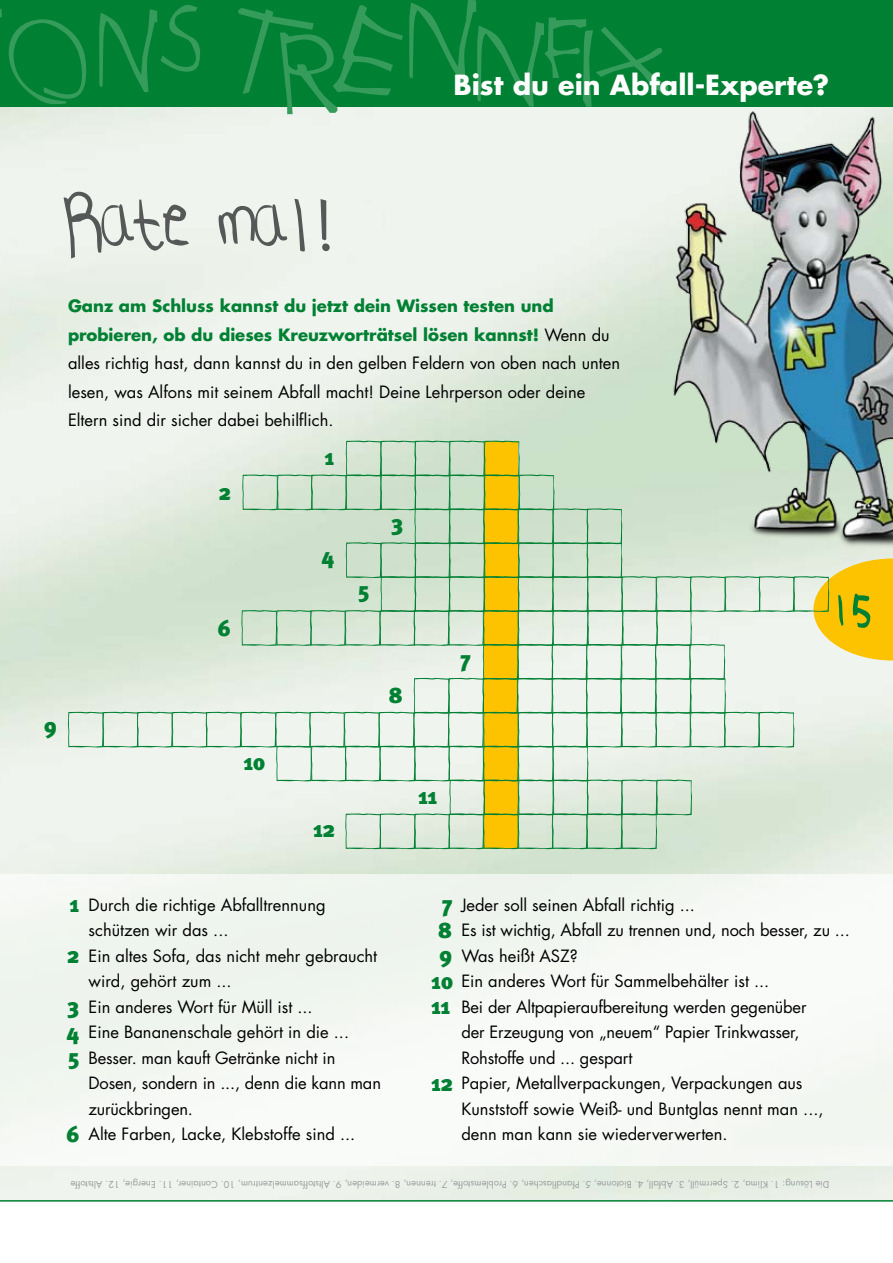
<style>
.page{position:relative;width:893px;height:1263px;background:#fff}
.page>*{position:absolute;margin:0;border:0;box-sizing:border-box;transform-origin:0 0}
.t1{font:67.5px "Childs Play Age Eight";letter-spacing:-.06em;color:#565757}
.t2{font:54px "Childs Play Age Eight";color:#008033}
.t3{font:700 27px "Futura";color:#fff}
.t4{font:900 22.5px "Meta Plus";color:#008033}
.t5{font:16.5px/28.5px "Futura";color:#000}
.t6{font:9.3px "Futura";color:#9b9d9e}
.s1{font-weight:700;color:#008033}
.s2{font-family:"Meta Plus";font-weight:900;font-size:22.5px;color:#008033}
</style>
<div class="page">
<img style="left:0;top:106px;width:893px;height:1094px">
<div style="left:0;top:0;width:893px;height:106px;background:#008033"></div>
<svg style="left:409px;top:0;width:254px;height:107px"></svg>
<svg style="left:238px;top:5px;width:165px;height:109px"></svg>
<svg style="left:0;top:9px;width:2px;height:9px"></svg>
<svg style="left:9px;top:19px;width:77px;height:85px"></svg>
<svg style="left:99px;top:5px;width:101px;height:87px"></svg>
<img style="left:626px;top:83px;width:267px;height:358px">
<div style="left:0;top:874px;width:893px;height:292px;background:#f5f8f4"></div>
<svg style="left:68px;top:441px;width:825px;height:408px;background:#d6e1c8"></svg>
<hr style="left:0;top:1200px;width:893px;height:1px;background:#008033">
<h1 class="t1" style="left:62px;top:191px;width:280px">Rate mal!</h1>
<h3 class="t3" style="left:453px;top:66px;width:377px">Bist du ein Abfall-Experte?</h3>
<p class="t5" style="left:68px;top:292px;width:554px"><span class="s1">Ganz am Schluss kannst du jetzt dein Wissen testen und probieren, ob du dieses Kreuzworträtsel lösen kannst!</span> Wenn du alles richtig hast, dann kannst du in den gelben Feldern von oben nach unten lesen, was Alfons mit seinem Abfall macht! Deine Lehrperson oder deine Eltern sind dir sicher dabei behilflich.</p>
<h3 class="t4" style="left:44px;top:713px;width:14px">9</h3>
<h3 class="t4" style="left:219px;top:479px;width:13px">2</h3>
<h3 class="t4" style="left:218px;top:615px;width:14px">6</h3>
<h3 class="t4" style="left:244px;top:749px;width:23px">10</h3>
<h3 class="t4" style="left:325px;top:444px;width:11px">1</h3>
<h3 class="t4" style="left:321px;top:543px;width:14px">4</h3>
<h3 class="t4" style="left:358px;top:577px;width:12px">5</h3>
<h3 class="t4" style="left:391px;top:510px;width:13px">3</h3>
<h3 class="t4" style="left:389px;top:682px;width:15px">8</h3>
<h3 class="t4" style="left:461px;top:646px;width:11px">7</h3>
<h3 class="t4" style="left:313px;top:816px;width:23px">12</h3>
<h3 class="t4" style="left:418px;top:783px;width:20px">11</h3>
<h2 class="t2" style="left:829px;top:584px;width:46px">15</h2>
<p class="t5" style="left:70px;top:890px;width:257px"><span class="s2">1</span> Durch die richtige Abfalltrennung</p>
<p class="t5" style="left:89px;top:915px;width:141px">schützen wir das ...</p>
<p class="t5" style="left:67px;top:941px;width:312px"><span class="s2">2</span> Ein altes Sofa, das nicht mehr gebraucht</p>
<p class="t5" style="left:89px;top:966px;width:145px">wird, gehört zum ...</p>
<p class="t5" style="left:68px;top:992px;width:247px"><span class="s2">3</span> Ein anderes Wort für Müll ist ...</p>
<p class="t5" style="left:66px;top:1017px;width:284px"><span class="s2">4</span> Eine Bananenschale gehört in die ...</p>
<p class="t5" style="left:68px;top:1043px;width:269px"><span class="s2">5</span> Besser. man kauft Getränke nicht in</p>
<p class="t5" style="left:89px;top:1068px;width:294px">Dosen, sondern in ..., denn die kann man</p>
<p class="t5" style="left:89px;top:1094px;width:106px">zurückbringen.</p>
<p class="t5" style="left:66px;top:1119px;width:290px"><span class="s2">6</span> Alte Farben, Lacke, Klebstoffe sind ...</p>
<p class="t5" style="left:442px;top:890px;width:254px"><span class="s2">7</span> Jeder soll seinen Abfall richtig ...</p>
<p class="t5" style="left:438px;top:915px;width:413px"><span class="s2">8</span> Es ist wichtig, Abfall zu trennen und, noch besser, zu ...</p>
<p class="t5" style="left:439px;top:941px;width:140px"><span class="s2">9</span> Was heißt ASZ?</p>
<p class="t5" style="left:432px;top:966px;width:339px"><span class="s2">10</span> Ein anderes Wort für Sammelbehälter ist ...</p>
<p class="t5" style="left:432px;top:992px;width:376px"><span class="s2">11</span> Bei der Altpapieraufbereitung werden gegenüber</p>
<p class="t5" style="left:461px;top:1017px;width:340px">der Erzeugung von „neuem“ Papier Trinkwasser,</p>
<p class="t5" style="left:461px;top:1043px;width:173px">Rohstoffe und ... gespart</p>
<p class="t5" style="left:432px;top:1068px;width:372px"><span class="s2">12</span> Papier, Metallverpackungen, Verpackungen aus</p>
<p class="t5" style="left:461px;top:1094px;width:364px">Kunststoff sowie Weiß- und Buntglas nennt man ...,</p>
<p class="t5" style="left:461px;top:1119px;width:268px">denn man kann sie wiederverwerten.</p>
<p class="t6" style="left:829px;top:1190px;width:760px;rotate:-180deg">Die Lösung: 1. Klima, 2. Sperrmüll, 3. Abfall, 4. Biotonne, 5. Pfandflaschen, 6. Problemstoffe, 7. trennen, 8. vermeiden, 9. Altstoffsammelzentrum, 10. Container, 11. Energie, 12. Altstoffe</p>
</div>
